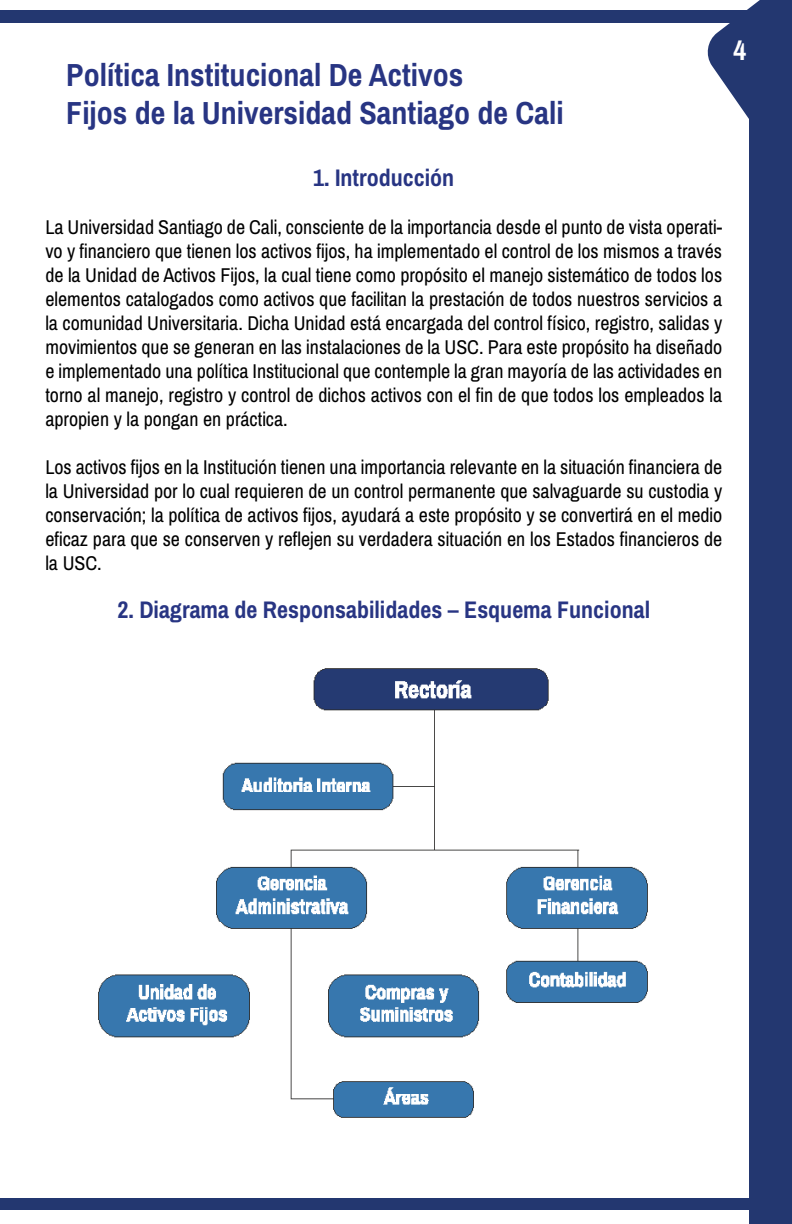
<style>
.page{position:relative;width:792px;height:1224px;background:#fff}
.page>*{position:absolute;margin:0;border:0;box-sizing:border-box;transform-origin:0 0}
.t1{font:700 32px/38.4px "Archivo Narrow";color:#283583}
.t2{font:700 28px "Archivo Narrow";color:#fff}
.t3{font:700 24px "Archivo Narrow";color:#283583}
.t4{font:20px/24px "Archivo Narrow";color:#000;text-align:justify}
</style>
<div class="page">
<div style="left:0;top:1198px;width:792px;height:12px;background:#233770"></div>
<div style="left:0;top:10px;width:792px;height:12px;background:#233770"></div>
<svg style="left:705px;top:0;width:87px;height:322px"></svg>
<div style="left:750px;top:110px;width:42px;height:1114px;background:#233770"></div>
<img style="left:98px;top:668px;width:550px;height:450px">
<h1 class="t1" style="left:66px;top:56px;width:499px">Política Institucional De Activos<br>Fijos de la Universidad Santiago de Cali</h1>
<h2 class="t2" style="left:733px;top:33px;width:14px">4</h2>
<p class="t3" style="left:313px;top:163px;width:143px">1. Introducción</p>
<p class="t4" style="left:45px;top:216px;width:678px">La Universidad Santiago de Cali, consciente de la importancia desde el punto de vista operati&shy;vo y financiero que tienen los activos fijos, ha implementado el control de los mismos a través de la Unidad de Activos Fijos, la cual tiene como propósito el manejo sistemático de todos los elementos catalogados como activos que facilitan la prestación de todos nuestros servicios a la comunidad Universitaria. Dicha Unidad está encargada del control físico, registro, salidas y movimientos que se generan en las instalaciones de la USC. Para este propósito ha diseñado e implementado una política Institucional que contemple la gran mayoría de las actividades en torno al manejo, registro y control de dichos activos con el fin de que todos los empleados la apropien y la pongan en práctica.</p>
<p class="t4" style="left:45px;top:456px;width:679px">Los activos fijos en la Institución tienen una importancia relevante en la situación financiera de la Universidad por lo cual requieren de un control permanente que salvaguarde su custodia y conservación; la política de activos fijos, ayudará a este propósito y se convertirá en el medio eficaz para que se conserven y reflejen su verdadera situación en los Estados financieros de la USC.</p>
<p class="t3" style="left:117px;top:595px;width:534px">2. Diagrama de Responsabilidades – Esquema Funcional</p>
</div>
